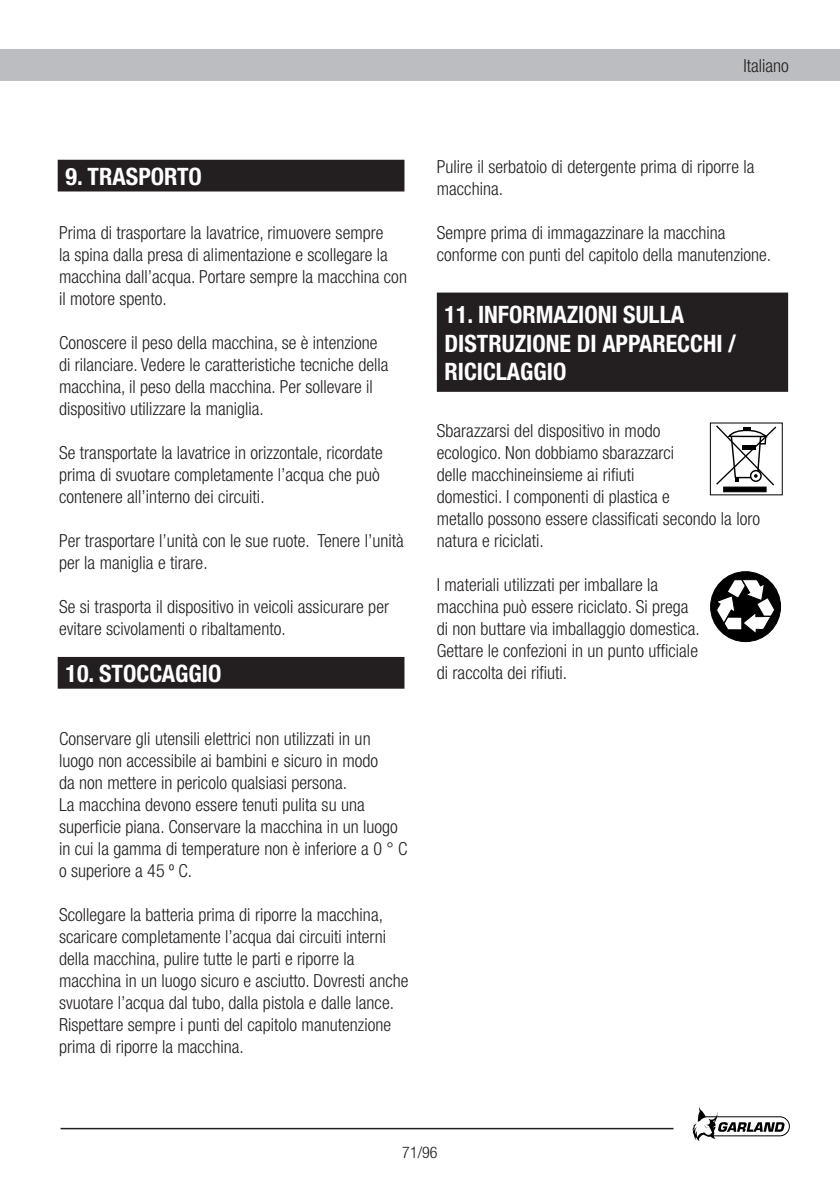
<style>
.page{position:relative;width:840px;height:1191px;background:#fff}
.page>*{position:absolute;margin:0;border:0;box-sizing:border-box;transform-origin:0 0}
.t1{font:700 condensed 24px/28.8px "Helvetica Neue";color:#fff}
.t2{font:300 condensed 18px/22px "Helvetica Neue";color:#231f20}
.t3{font:300 condensed 16px "Helvetica Neue";color:#231f20}
</style>
<div class="page">
<div style="left:0;top:50px;width:839px;height:31px;background:#bcbdc0"></div>
<svg style="left:692px;top:1107px;width:97px;height:34px"></svg>
<hr style="left:60px;top:1127px;width:613px;height:2px;background:#231f20">
<div style="left:437px;top:293px;width:349px;height:98px;background:#231f20"></div>
<div style="left:436px;top:292px;width:351px;height:100px;border:2px solid #231f20"></div>
<svg style="left:709px;top:422px;width:73px;height:73px"></svg>
<svg style="left:716px;top:425px;width:59px;height:60px"></svg>
<svg style="left:723px;top:487px;width:42px;height:5px"></svg>
<div style="left:59px;top:161px;width:344px;height:29px;background:#231f20"></div>
<div style="left:58px;top:160px;width:346px;height:31px;border:2px solid #231f20"></div>
<div style="left:59px;top:658px;width:344px;height:29px;background:#231f20"></div>
<div style="left:58px;top:657px;width:346px;height:31px;border:2px solid #231f20"></div>
<div style="left:710px;top:572px;width:70px;height:69px;background:#000;border-radius:50%"></div>
<div style="left:710px;top:571px;width:70px;height:71px;border:1px solid #000;border-radius:50%"></div>
<svg style="left:715px;top:579px;width:59px;height:55px"></svg>
<p class="t2" style="left:743px;top:55px;width:47px">Italiano</p>
<p class="t1" style="left:65px;top:162px;width:138px">9. TRASPORTO</p>
<p class="t2" style="left:59px;top:221px;width:349px">Prima di trasportare la lavatrice, rimuovere sempre<br>la spina dalla presa di alimentazione e scollegare la macchina dall’acqua. Portare sempre la macchina con il motore spento.</p>
<p class="t2" style="left:59px;top:331px;width:331px">Conoscere il peso della macchina, se è intenzione di rilanciare. Vedere le caratteristiche tecniche della macchina, il peso della macchina. Per sollevare il dispositivo utilizzare la maniglia.</p>
<p class="t2" style="left:59px;top:441px;width:325px">Se transportate la lavatrice in orizzontale, ricordate prima di svuotare completamente l’acqua che può contenere all’interno dei circuiti.</p>
<p class="t2" style="left:59px;top:529px;width:346px">Per trasportare l’unità con le sue ruote. Tenere l’unità per la maniglia e tirare.</p>
<p class="t2" style="left:59px;top:595px;width:331px">Se si trasporta il dispositivo in veicoli assicurare per evitare scivolamenti o ribaltamento.</p>
<p class="t1" style="left:65px;top:659px;width:157px">10. STOCCAGGIO</p>
<p class="t2" style="left:59px;top:727px;width:349px">Conservare gli utensili elettrici non utilizzati in un luogo non accessibile ai bambini e sicuro in modo<br>da non mettere in pericolo qualsiasi persona.<br>La macchina devono essere tenuti pulita su una superficie piana. Conservare la macchina in un luogo in cui la gamma di temperature non è inferiore a 0 ° C o superiore a 45 º C.</p>
<p class="t2" style="left:59px;top:903px;width:350px">Scollegare la batteria prima di riporre la macchina, scaricare completamente l’acqua dai circuiti interni della macchina, pulire tutte le parti e riporre la macchina in un luogo sicuro e asciutto. Dovresti anche svuotare l’acqua dal tubo, dalla pistola e dalle lance.</p>
<p class="t2" style="left:59px;top:1013px;width:333px">Rispettare sempre i punti del capitolo manutenzione prima di riporre la macchina.</p>
<p class="t2" style="left:436px;top:155px;width:319px">Pulire il serbatoio di detergente prima di riporre la macchina.</p>
<p class="t2" style="left:436px;top:221px;width:335px">Sempre prima di immagazzinare la macchina conforme con punti del capitolo della manutenzione.</p>
<p class="t1" style="left:444px;top:299px;width:293px">11. INFORMAZIONI SULLA<br>DISTRUZIONE DI APPARECCHI /</p>
<p class="t1" style="left:444px;top:357px;width:123px">RICICLAGGIO</p>
<p class="t2" style="left:436px;top:419px;width:324px">Sbarazzarsi del dispositivo in modo<br>ecologico. Non dobbiamo sbarazzarci<br>delle macchineinsieme ai rifiuti<br>domestici. I componenti di plastica e<br>metallo possono essere classificati secondo la loro natura e riciclati.</p>
<p class="t2" style="left:436px;top:573px;width:264px">I materiali utilizzati per imballare la macchina può essere riciclato. Si prega di non buttare via imballaggio domestica.<br>Gettare le confezioni in un punto ufficiale di raccolta dei rifiuti.</p>
<p class="t3" style="left:402px;top:1143px;width:37px">71/96</p>
</div>
